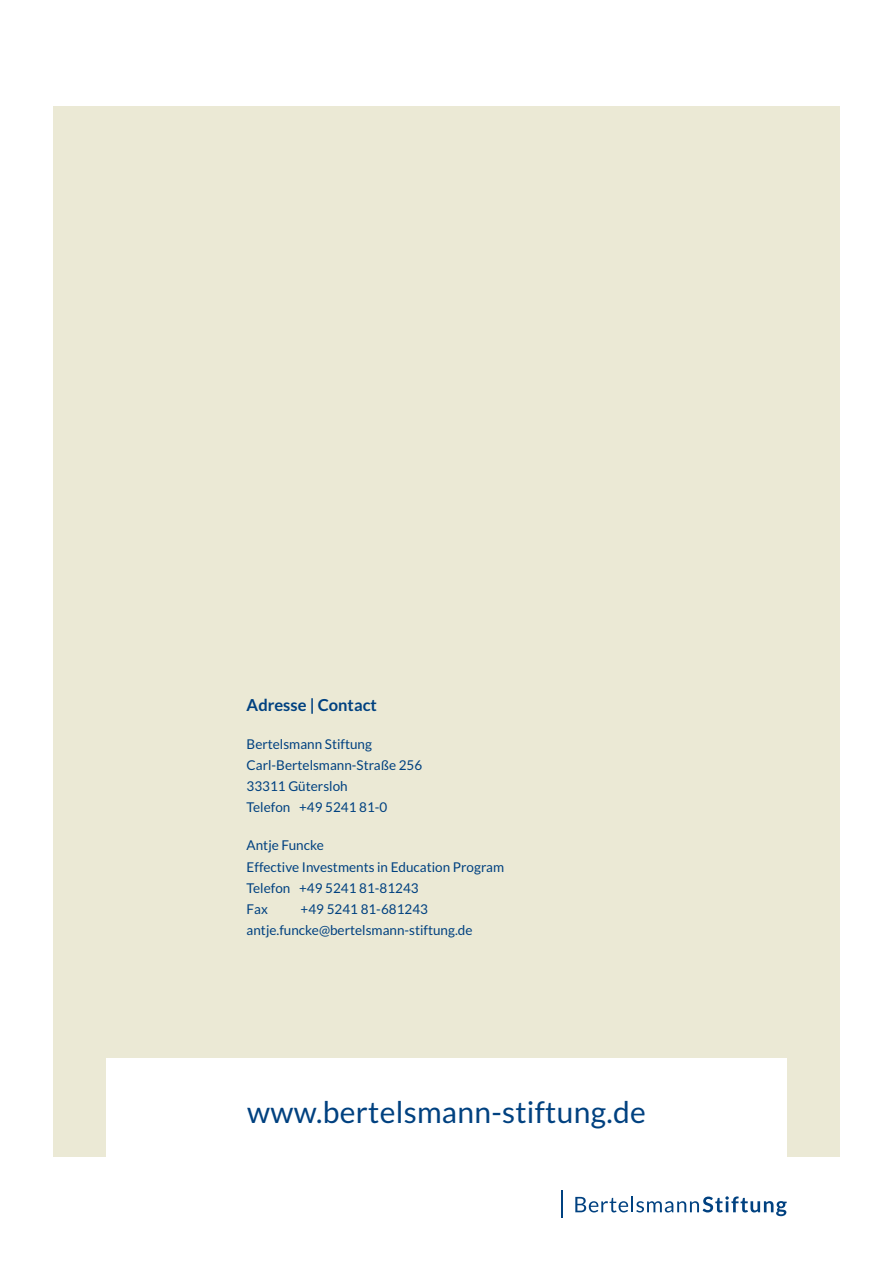
<style>
.page{position:relative;width:893px;height:1263px;background:#fff}
.page>*{position:absolute;margin:0;border:0;box-sizing:border-box;transform-origin:0 0}
.t1{font:30px "Lato";letter-spacing:.01em;color:#004180}
.t2{font:700 16.5px "Lato";color:#004180}
.t3{font:13.5px/21px "Lato";color:#004180}
</style>
<div class="page">
<div style="left:53px;top:106px;width:787px;height:1051px;background:#ebe9d5"></div>
<div style="left:106px;top:1059px;width:681px;height:204px;background:#fff"></div>
<svg style="left:575px;top:1196px;width:212px;height:20px"></svg>
<hr style="left:561px;top:1191px;width:2px;height:27px;background:#004180">
<p class="t2" style="left:247px;top:696px;width:132px">Adresse | Contact</p>
<p class="t3" style="left:247px;top:734px;width:177px">Bertelsmann Stiftung<br>Carl-Bertelsmann-Straße 256<br>33311 Gütersloh<br>Telefon +49 5241 81-0</p>
<p class="t3" style="left:247px;top:835px;width:259px">Antje Funcke<br>Effective Investments in Education Program<br>Telefon +49 5241 81-81243<br>Fax</p>
<p class="t3" style="left:247px;top:898px;width:227px;text-indent:54px">+49 5241 81-681243 antje.funcke@bertelsmann-stiftung.de</p>
<h1 class="t1" style="left:247px;top:1096px;width:400px">www.bertelsmann-stiftung.de</h1>
</div>
